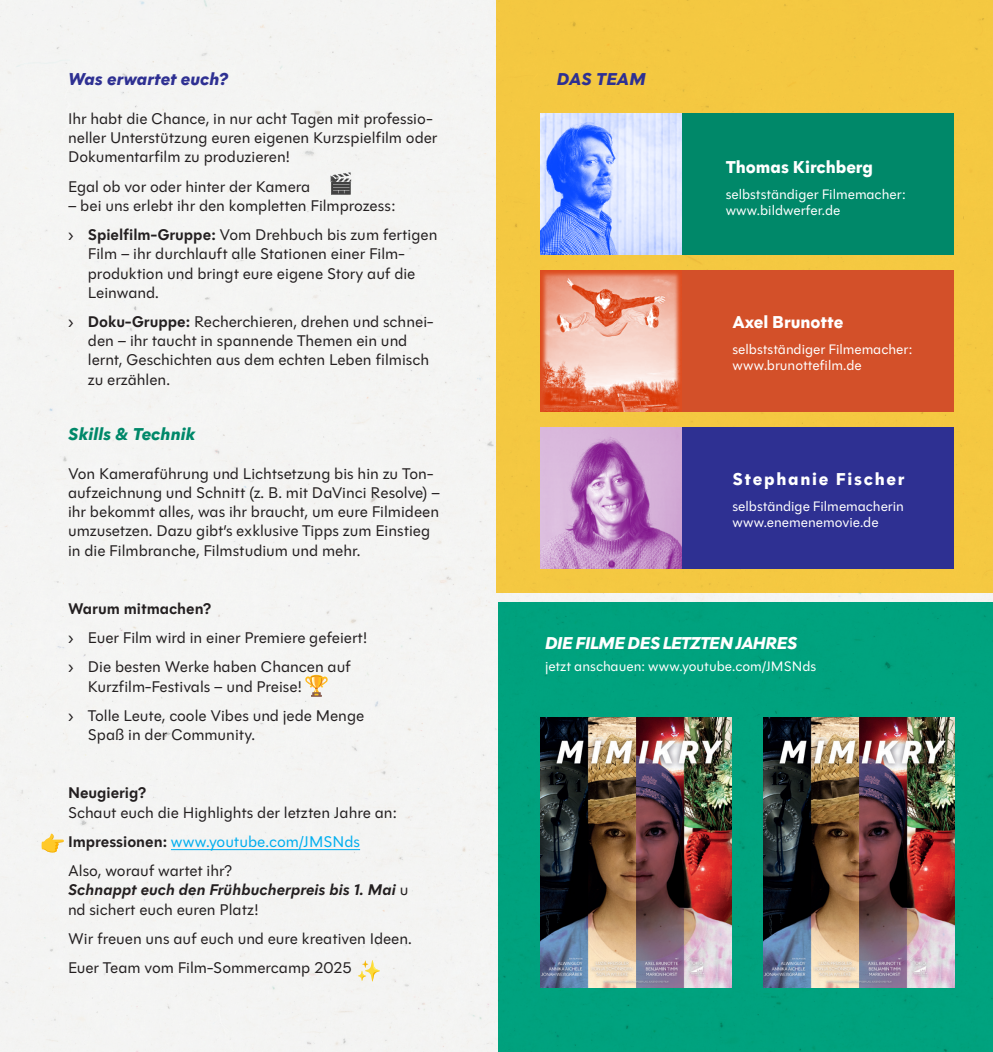
<style>
.page{position:relative;width:993px;height:1052px;background:#fff}
.page>*{position:absolute;margin:0;border:0;box-sizing:border-box;transform-origin:0 0}
.t1{font:900 17.5px "Polymath Text";color:#fff}
.t2{font:italic 900 17.5px "Polymath Text";letter-spacing:-.03em;color:#fff}
.t3{font:italic 900 17.5px "Polymath Text";color:#2e3092}
.t4{font:900 17.5px "Polymath Text";letter-spacing:.1em;color:#fff}
.t5{font:italic 900 17.5px "Polymath Text";letter-spacing:.005em;color:#008869}
.t6{font:15.75px/19.2px "Polymath Text";color:#231f20}
.t7{font:italic 700 15.75px/19.2px "Polymath Text";color:#231f20}
.t8{font:700 15.75px "Polymath Text";color:#231f20}
.t9{font:14px/15.8px "Polymath Text";color:#fff}
.s1{font-weight:700}
.s2{color:#00aeef}
.s3{font-weight:400;font-style:normal}
</style>
<div class="page">
<div style="left:0;top:0;width:992px;height:1052px;background:#f4f4f3"></div>
<div style="left:496px;top:0;width:496px;height:593px;background:#f4c841"></div>
<hr style="left:171px;top:849px;width:189px;height:1px;background:#00aeef">
<svg style="left:330px;top:172px;width:21px;height:23px"></svg>
<svg style="left:42px;top:833px;width:22px;height:19px"></svg>
<svg style="left:304px;top:675px;width:24px;height:22px"></svg>
<svg style="left:357px;top:960px;width:23px;height:21px"></svg>
<div style="left:499px;top:603px;width:493px;height:449px;background:#00a27e"></div>
<div style="left:540px;top:270px;width:413px;height:141px;background:#d35029"></div>
<img style="left:540px;top:270px;width:141px;height:141px">
<div style="left:540px;top:427px;width:413px;height:141px;background:#2e3092"></div>
<img style="left:540px;top:427px;width:141px;height:141px">
<div style="left:540px;top:113px;width:413px;height:141px;background:#008869"></div>
<img style="left:540px;top:113px;width:141px;height:141px">
<img style="left:763px;top:717px;width:190px;height:270px">
<img style="left:540px;top:717px;width:191px;height:270px">
<p class="t3" style="left:68px;top:65px;width:161px">Was erwartet euch?</p>
<p class="t6" style="left:68px;top:109px;width:371px">Ihr habt die Chance, in nur acht Tagen mit professio&shy;neller Unterstützung euren eigenen Kurzspielfilm oder<br>Dokumentarfilm zu produzieren!</p>
<p class="t6" style="left:68px;top:177px;width:244px">Egal ob vor oder hinter der Kamera</p>
<p class="t6" style="left:68px;top:191px;width:371px;line-height:29.2px">– bei uns erlebt ihr den kompletten Filmprozess:<br>› <span class="s1">Spielfilm-Gruppe:</span> Vom Drehbuch bis zum fertigen</p>
<p class="t6" style="left:88px;top:244px;width:329px">Film – ihr durchlauft alle Stationen einer Film&shy;produktion und bringt eure eigene Story auf die<br>Leinwand.</p>
<p class="t6" style="left:88px;top:312px;width:347px;text-indent:-20px">› <span class="s1">Doku-Gruppe:</span> Recherchieren, drehen und schnei&shy;den – ihr taucht in spannende Themen ein und lernt, Geschichten aus dem echten Leben filmisch zu erzählen.</p>
<p class="t5" style="left:68px;top:420px;width:129px">Skills &amp; Technik</p>
<p class="t6" style="left:68px;top:464px;width:373px">Von Kameraführung und Lichtsetzung bis hin zu Ton&shy;aufzeichnung und Schnitt (z. B. mit DaVinci Resolve) – ihr bekommt alles, was ihr braucht, um eure Filmideen umzusetzen. Dazu gibt’s exklusive Tipps zum Einstieg in die Filmbranche, Filmstudium und mehr.</p>
<p class="t8" style="left:68px;top:597px;width:144px">Warum mitmachen?</p>
<p class="t6" style="left:68px;top:623px;width:301px;line-height:29.2px">› Euer Film wird in einer Premiere gefeiert! › Die besten Werke haben Chancen auf</p>
<p class="t6" style="left:68px;top:672px;width:298px;line-height:29.2px;text-indent:20px">Kurzfilm-Festivals – und Preise!<br>› Tolle Leute, coole Vibes und jede Menge</p>
<p class="t6" style="left:88px;top:725px;width:169px">Spaß in der Community.</p>
<p class="t8" style="left:68px;top:781px;width:79px">Neugierig?</p>
<p class="t6" style="left:68px;top:798px;width:330px;line-height:29.2px">Schaut euch die Highlights der letzten Jahre an:<br><span class="s1">Impressionen:</span> <span class="s2">www.youtube.com/JMSNds<br></span>Also, worauf wartet ihr?</p>
<p class="t7" style="left:68px;top:880px;width:342px">Schnappt euch den Frühbucherpreis bis 1. Mai <span class="s3">u nd sichert euch euren Platz!</span></p>
<p class="t6" style="left:68px;top:924px;width:345px;line-height:29.2px">Wir freuen uns auf euch und eure kreativen Ideen.<br>Euer Team vom Film-Sommercamp 2025</p>
<p class="t3" style="left:556px;top:65px;width:90px">DAS TEAM</p>
<p class="t1" style="left:725px;top:154px;width:149px">Thomas Kirchberg</p>
<p class="t9" style="left:725px;top:186px;width:182px">selbstständiger Filmemacher: www.bildwerfer.de</p>
<p class="t1" style="left:732px;top:309px;width:112px">Axel Brunotte</p>
<p class="t9" style="left:732px;top:341px;width:182px">selbstständiger Filmemacher: www.brunottefilm.de</p>
<p class="t4" style="left:732px;top:466px;width:173px">Stephanie Fischer</p>
<p class="t9" style="left:732px;top:498px;width:173px">selbständige Filmemacherin www.enemenemovie.de</p>
<p class="t2" style="left:545px;top:630px;width:254px">DIE FILME DES LETZTEN JAHRES</p>
<p class="t9" style="left:545px;top:659px;width:273px">jetzt anschauen: www.youtube.com/JMSNds</p>
</div>
